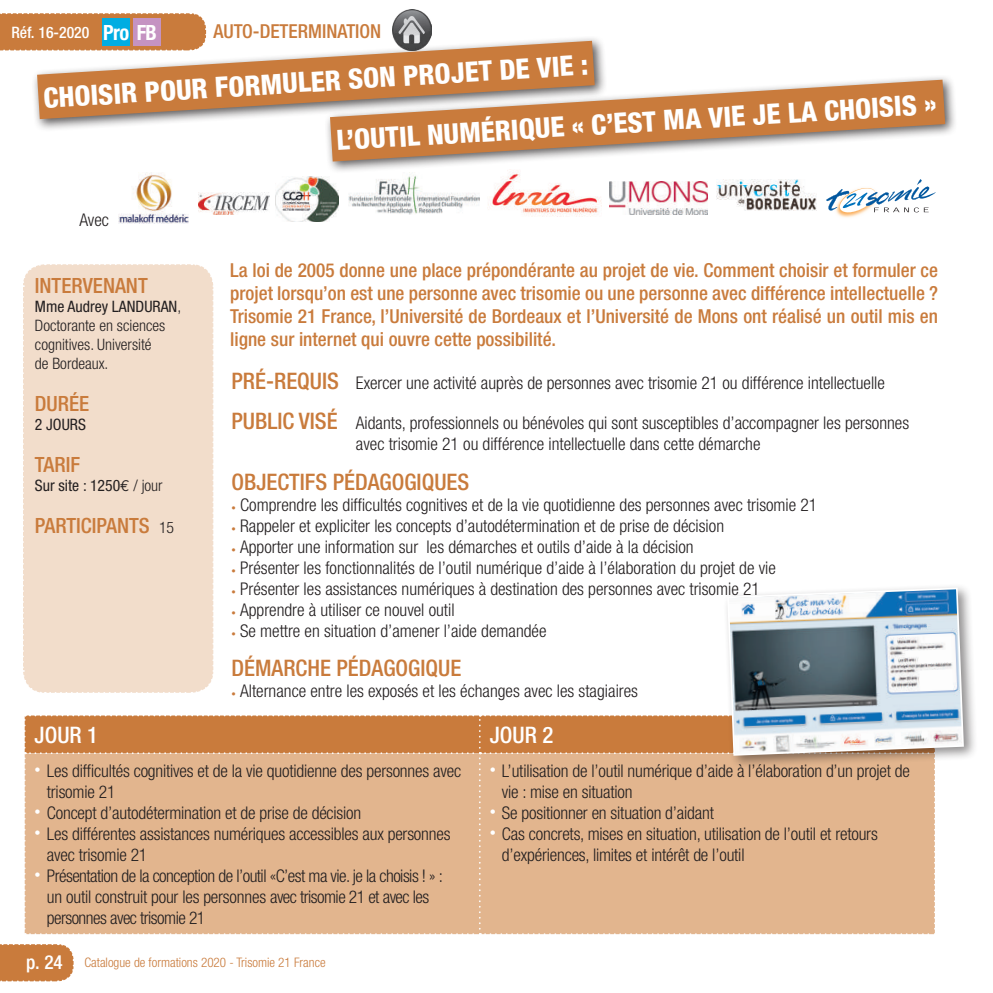
<style>
.page{position:relative;width:993px;height:993px;background:#fff}
.page>*{position:absolute;margin:0;border:0;box-sizing:border-box;transform-origin:0 0}
.t1{font:800 condensed 28px "Helvetica Neue";color:#fff}
.t2{font:500 condensed 22.75px "Helvetica Neue";color:#c97b3c}
.t3{font:500 condensed 22.75px "Helvetica Neue";color:#fff}
.t4{font:500 condensed 21px "Helvetica Neue";color:#c97b3c}
.t5{font:700 condensed 21px "Helvetica Neue";color:#fff}
.t6{font:500 condensed 19.25px/23.1px "Helvetica Neue";color:#c97b3c;text-align:justify}
.t7{font:500 condensed 19.25px "Helvetica Neue";color:#fff}
.t8{font:300 condensed 17.5px/21px "Helvetica Neue";color:#231f20}
.t9{font:300 condensed 17.5px/21px "Helvetica Neue";letter-spacing:-.03em;color:#231f20}
.t10{font:300 condensed 15.75px/18.9px "Helvetica Neue";color:#231f20}
.t11{font:condensed 15.75px "Helvetica Neue";color:#231f20}
.t12{font:500 condensed 15.75px "Helvetica Neue";color:#fff}
.t13{font:300 condensed 13.12px "Helvetica Neue";color:#c97b3c}
.s1{font-weight:400}
.s2{font-family:"Euro Mono";font-stretch:normal}
.s3{font-weight:300}
.s4{font-weight:300;font-size:15.75px;color:#231f20}
.s5{font-weight:500;font-size:22.75px;color:#c97b3c}
.s6{font-size:8.75px;color:#c97b3c}
</style>
<div class="page">
<svg style="left:0;top:13px;width:207px;height:38px;background:#cb8145"></svg>
<svg style="left:0;top:944px;width:74px;height:38px;background:#cd854a"></svg>
<div style="left:102px;top:18px;width:28px;height:28px;background:#00ade2"></div>
<img style="left:392px;top:10px;width:40px;height:25px">
<div style="left:133px;top:18px;width:28px;height:28px;background:#c593c2"></div>
<div style="left:23px;top:264px;width:191px;height:429px;background:#f2ddcb"></div>
<div style="left:31px;top:35px;width:576px;height:97px;background:#231f20;opacity:.75"></div>
<svg style="left:37px;top:41px;width:557px;height:78px;fill:#c97b3c"></svg>
<div style="left:324px;top:74px;width:633px;height:100px;background:#231f20;opacity:.75"></div>
<svg style="left:330px;top:80px;width:614px;height:81px;fill:#c97b3c"></svg>
<svg style="left:24px;top:715px;width:911px;height:219px;background:#dead83"></svg>
<div style="left:723px;top:583px;width:254px;height:187px;background:#231f20;opacity:.5"></div>
<svg style="left:726px;top:586px;width:238px;height:170px"></svg>
<img style="left:716px;top:180px;width:99px;height:31px">
<img style="left:118px;top:173px;width:70px;height:50px">
<img style="left:275px;top:176px;width:63px;height:45px">
<img style="left:487px;top:169px;width:114px;height:47px">
<img style="left:609px;top:181px;width:97px;height:34px">
<img style="left:348px;top:173px;width:131px;height:42px">
<img style="left:837px;top:214px;width:24px;height:4px">
<svg style="left:826px;top:179px;width:109px;height:35px"></svg>
<img style="left:199px;top:192px;width:70px;height:22px">
<p class="t12" style="left:11px;top:23px;width:80px">Réf. 16-2020</p>
<p class="t6" style="left:213px;top:19px;width:169px">AUTO-DETERMINATION</p>
<p class="t5" style="left:103px;top:20px;width:55px">Pro FB</p>
<h1 class="t1" style="left:42px;top:83px;width:547px;rotate:-4deg">CHOISIR POUR FORMULER SON PROJET DE VIE :</h1>
<h1 class="t1" style="left:335px;top:125px;width:602px;rotate:-4deg">L’OUTIL NUMÉRIQUE « C’EST MA VIE JE LA CHOISIS »</h1>
<p class="t8" style="left:79px;top:209px;width:31px">Avec</p>
<p class="t4" style="left:35px;top:273px;width:114px">INTERVENANT</p>
<p class="t10" style="left:35px;top:297px;width:148px"><span class="s1">Mme Audrey LANDURAN</span>,<br>Doctorante en sciences cognitives. Université<br>de Bordeaux.</p>
<p class="t4" style="left:35px;top:391px;width:56px">DURÉE</p>
<p class="t11" style="left:35px;top:415px;width:53px">2 JOURS</p>
<p class="t4" style="left:35px;top:452px;width:47px">TARIF</p>
<p class="t11" style="left:35px;top:476px;width:129px">Sur site : 1250<span class="s2">€</span> <span class="s3">/ jour</span></p>
<p class="t4" style="left:35px;top:513px;width:141px">PARTICIPANTS <span class="s4">15</span></p>
<p class="t6" style="left:230px;top:258px;width:709px">La loi de 2005 donne une place prépondérante au projet de vie. Comment choisir et formuler ce projet lorsqu’on est une personne avec trisomie ou une personne avec différence intellectuelle ?<br>Trisomie 21 France, l’Université de Bordeaux et l’Université de Mons ont réalisé un outil mis en ligne sur internet qui ouvre cette possibilité.</p>
<p class="t8" style="left:231px;top:372px;width:654px"><span class="s5">PRÉ-REQUIS</span> Exercer une activité auprès de personnes avec trisomie 21 ou différence intellectuelle</p>
<p class="t8" style="left:356px;top:412px;width:554px;text-indent:-124px"><span class="s5">PUBLIC VISÉ</span> Aidants, professionnels ou bénévoles qui sont susceptibles d’accompagner les personnes avec trisomie 21 ou différence intellectuelle dans cette démarche</p>
<h2 class="t2" style="left:231px;top:468px;width:239px">OBJECTIFS PÉDAGOGIQUES</h2>
<p class="t8" style="left:231px;top:493px;width:587px"><span class="s6">•</span> Comprendre les difficultés cognitives et de la vie quotidienne des personnes avec trisomie 21</p>
<p class="t8" style="left:231px;top:514px;width:494px"><span class="s6">•</span> Rappeler et expliciter les concepts d’autodétermination et de prise de décision</p>
<p class="t8" style="left:231px;top:535px;width:463px"><span class="s6">•</span> Apporter une information sur les démarches et outils d’aide à la décision</p>
<p class="t8" style="left:231px;top:556px;width:545px"><span class="s6">•</span> Présenter les fonctionnalités de l’outil numérique d’aide à l’élaboration du projet de vie</p>
<p class="t8" style="left:231px;top:577px;width:529px"><span class="s6">•</span> Présenter les assistances numériques à destination des personnes avec trisomie 21</p>
<p class="t8" style="left:231px;top:598px;width:224px"><span class="s6">•</span> Apprendre à utiliser ce nouvel outil</p>
<p class="t8" style="left:231px;top:619px;width:316px"><span class="s6">•</span> Se mettre en situation d’amener l’aide demandée</p>
<h2 class="t2" style="left:231px;top:654px;width:231px">DÉMARCHE PÉDAGOGIQUE</h2>
<p class="t8" style="left:231px;top:680px;width:408px"><span class="s6">•</span> Alternance entre les exposés et les échanges avec les stagiaires</p>
<h2 class="t3" style="left:35px;top:721px;width:65px">JOUR 1</h2>
<h2 class="t3" style="left:489px;top:721px;width:65px">JOUR 2</h2>
<p class="t8" style="left:47px;top:760px;width:415px;text-indent:-12px"><sup>•</sup> Les difficultés cognitives et de la vie quotidienne des personnes avec trisomie 21</p>
<p class="t8" style="left:35px;top:802px;width:328px"><sup>•</sup> Concept d’autodétermination et de prise de décision</p>
<p class="t8" style="left:47px;top:823px;width:405px;text-indent:-12px"><sup>•</sup> Les différentes assistances numériques accessibles aux personnes avec trisomie 21</p>
<p class="t9" style="left:47px;top:865px;width:397px;text-indent:-12px"><sup>•</sup> Présentation de la conception de l’outil «C’est ma vie. je la choisis ! » : un outil construit pour les personnes avec trisomie 21 et avec les personnes avec trisomie 21</p>
<p class="t8" style="left:502px;top:760px;width:409px;text-indent:-12px"><sup>•</sup> L’utilisation de l’outil numérique d’aide à l’élaboration d’un projet de vie : mise en situation</p>
<p class="t8" style="left:489px;top:802px;width:226px"><sup>•</sup> Se positionner en situation d’aidant</p>
<p class="t8" style="left:502px;top:823px;width:377px;text-indent:-12px"><sup>•</sup> Cas concrets, mises en situation, utilisation de l’outil et retours d’expériences, limites et intérêt de l’outil</p>
<p class="t7" style="left:26px;top:950px;width:38px">p. 24</p>
<p class="t13" style="left:84px;top:954px;width:243px">Catalogue de formations 2020 - Trisomie 21 France</p>
</div>
